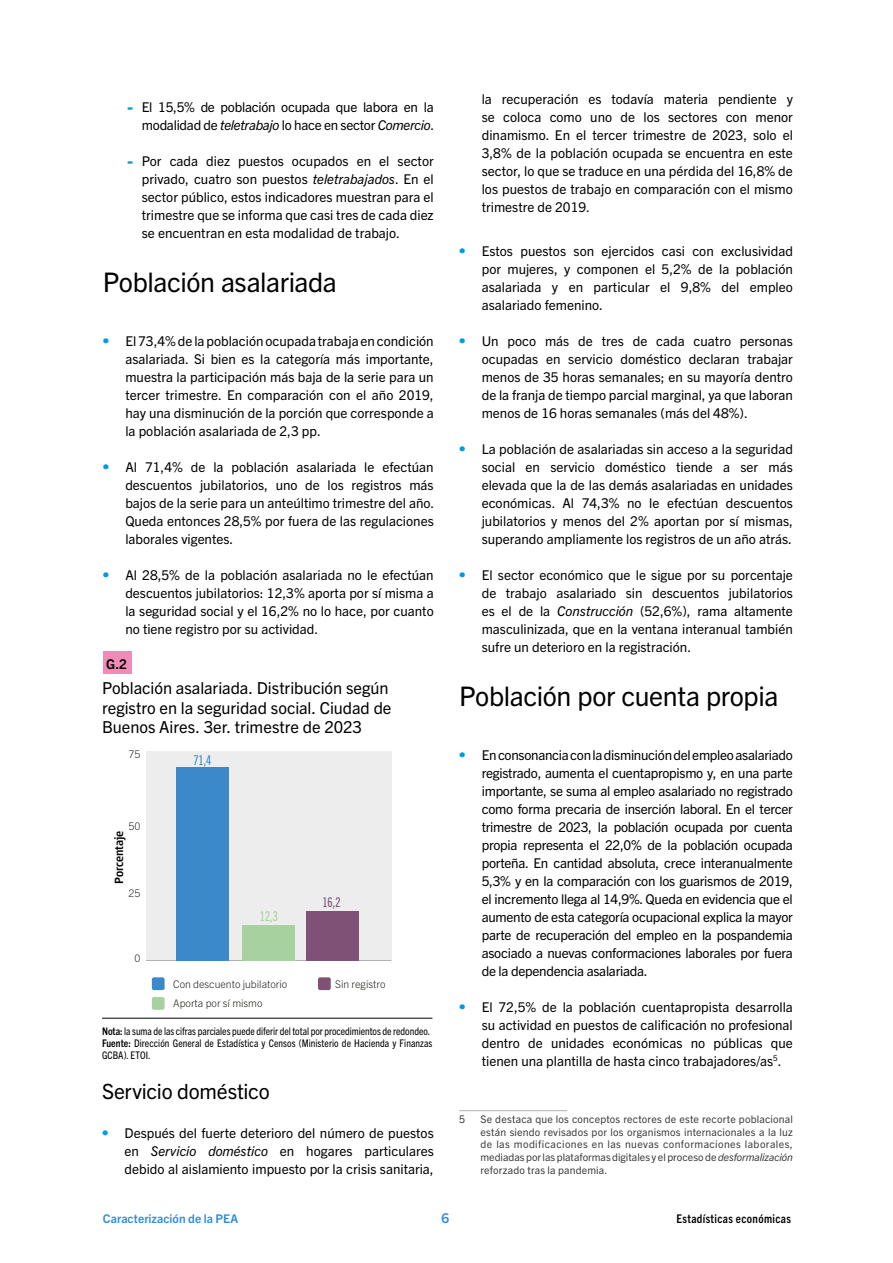
<style>
.page{position:relative;width:893px;height:1263px;background:#fff}
.page>*{position:absolute;margin:0;border:0;box-sizing:border-box;transform-origin:0 0}
.t1{font:27px "Trade Gothic Next LT Pro";letter-spacing:-.015em;color:#000}
.t2{font:21px "Trade Gothic Next LT Pro";letter-spacing:-.01em;color:#000}
.t3{font:16.5px/19.5px "Trade Gothic Next LT Pro";letter-spacing:-.005em;color:#000}
.t4{font:13.5px/18px "Trade Gothic Next LT Pro";color:#000;text-align:justify}
.t5{font:13.5px/18px "Trade Gothic Next LT Pro";letter-spacing:-.02em;color:#000;text-align:right}
.t6{font:13.5px "Trade Gothic Next LT Pro Cm";color:#3b89c9}
.t7{font:13.5px "Trade Gothic Next LT Pro Cm";color:#a7d19e}
.t8{font:13.5px "Trade Gothic Next LT Pro Cm";color:#7f5177}
.t9{font:700 13.5px "Trade Gothic Next LT Pro";color:#000}
.t10{font:700 13.5px "Trade Gothic Next LT Pro";color:#2f8ddd}
.t11{font:700 condensed 12px "Trade Gothic Next LT Pro";letter-spacing:.03em;color:#000}
.t12{font:700 12px "Trade Gothic Next LT Pro";color:#2f8ddd}
.t13{font:500 12px "Chaco";color:#000}
.t14{font:10.5px/12.6px "Trade Gothic Next LT Pro";letter-spacing:.01em;color:#3c3c3b;text-align:justify}
.t15{font:condensed 10.5px/12px "Trade Gothic Next LT Pro";color:#000}
.t16{font:300 10.5px/19.6px "Trade Gothic Next LT Pro";color:#26231e}
.s1{font-family:"Arial";font-weight:700;font-size:18px;color:#009bde}
.s2{font-style:italic}
.s3{font-weight:700}
</style>
<div class="page">
<hr style="left:459px;top:1110px;width:108px;height:1px;background:#b3b2b2">
<hr style="left:102px;top:1018px;width:330px;height:1px;background:#000">
<div style="left:103px;top:651px;width:28px;height:22px;background:#f08ab7"></div>
<div style="left:146px;top:751px;width:245px;height:209px;background:#ededed"></div>
<div style="left:318px;top:977px;width:13px;height:13px;background:#7f5177;border-radius:2px"></div>
<div style="left:152px;top:977px;width:13px;height:13px;background:#3b89c9;border-radius:2px"></div>
<div style="left:152px;top:997px;width:13px;height:13px;background:#a7d19e;border-radius:2px"></div>
<hr style="left:146px;top:960px;width:245px;height:1px;background:#b3b2b2">
<div style="left:176px;top:767px;width:53px;height:193px;background:#3b89c9"></div>
<div style="left:242px;top:925px;width:53px;height:35px;background:#a7d19e"></div>
<div style="left:306px;top:911px;width:53px;height:49px;background:#7f5177"></div>
<p class="t5" style="left:127px;top:97px;width:309px"><span class="s1">-</span> El 15,5% de población ocupada que labora en la modalidad de <span class="s2">teletrabajo</span> lo hace en sector <span class="s2">Comercio</span>.</p>
<p class="t4" style="left:142px;top:151px;width:293px;text-indent:-15px"><span class="s1">-</span> Por cada diez puestos ocupados en el sector privado, cuatro son puestos <span class="s2">teletrabajados</span>. En el sector público, estos indicadores muestran para el trimestre que se informa que casi tres de cada diez se encuentran en esta modalidad de trabajo.</p>
<h1 class="t1" style="left:103px;top:263px;width:235px">Población asalariada</h1>
<p class="t4" style="left:125px;top:331px;width:310px;text-indent:-22px"><span class="s1">•</span> El 73,4% de la población ocupada trabaja en condición asalariada. Si bien es la categoría más importante, muestra la participación más baja de la serie para un tercer trimestre. En comparación con el año 2019, hay una disminución de la porción que corresponde a la población asalariada de 2,3 pp.</p>
<p class="t4" style="left:125px;top:457px;width:310px;text-indent:-22px"><span class="s1">•</span> Al 71,4% de la población asalariada le efectúan descuentos jubilatorios, uno de los registros más bajos de la serie para un anteúltimo trimestre del año.<br>Queda entonces 28,5% por fuera de las regulaciones laborales vigentes.</p>
<p class="t4" style="left:125px;top:565px;width:310px;text-indent:-22px"><span class="s1">•</span> Al 28,5% de la población asalariada no le efectúan descuentos jubilatorios: 12,3% aporta por sí misma a la seguridad social y el 16,2% no lo hace, por cuanto no tiene registro por su actividad.</p>
<p class="t9" style="left:106px;top:655px;width:22px">G.2</p>
<p class="t3" style="left:102px;top:677px;width:291px">Población asalariada. Distribución según registro en la seguridad social. Ciudad de<br>Buenos Aires. 3er. trimestre de 2023</p>
<p class="t16" style="left:129px;top:743px;width:13px">75</p>
<p class="t16" style="left:129px;top:815px;width:13px">50</p>
<p class="t13" style="left:114px;top:884px;width:55px;rotate:-90deg">Porcentaje</p>
<p class="t16" style="left:129px;top:883px;width:13px">25</p>
<p class="t16" style="left:135px;top:948px;width:7px">0</p>
<p class="t6" style="left:193px;top:751px;width:20px">71,4</p>
<p class="t7" style="left:260px;top:907px;width:20px">12,3</p>
<p class="t8" style="left:322px;top:893px;width:20px">16,2</p>
<p class="t16" style="left:173px;top:973px;width:116px">Con descuento jubilatorio<br>Aporta por sí mismo</p>
<p class="t16" style="left:335px;top:973px;width:52px">Sin registro</p>
<p class="t15" style="left:102px;top:1025px;width:332px"><span class="s3">Nota:</span> la suma de las cifras parciales puede diferir del total por procedimientos de redondeo.<br><span class="s3">Fuente:</span> Dirección General de Estadística y Censos (Ministerio de Hacienda y Finanzas<br>GCBA). ETOI.</p>
<h2 class="t2" style="left:102px;top:1076px;width:169px">Servicio doméstico</h2>
<p class="t4" style="left:125px;top:1123px;width:311px;text-indent:-22px"><span class="s1">•</span> Después del fuerte deterioro del número de puestos en <span class="s2">Servicio doméstico</span> en hogares particulares debido al aislamiento impuesto por la crisis sanitaria,</p>
<p class="t12" style="left:103px;top:1210px;width:137px">Caracterización de la PEA</p>
<p class="t4" style="left:482px;top:89px;width:313px">la recuperación es todavía materia pendiente y se coloca como uno de los sectores con menor dinamismo. En el tercer trimestre de 2023, solo el 3,8% de la población ocupada se encuentra en este sector, lo que se traduce en una pérdida del 16,8% de los puestos de trabajo en comparación con el mismo trimestre de 2019.</p>
<p class="t4" style="left:482px;top:241px;width:313px;text-indent:-22px"><span class="s1">•</span> Estos puestos son ejercidos casi con exclusividad por mujeres, y componen el 5,2% de la población asalariada y en particular el 9,8% del empleo asalariado femenino.</p>
<p class="t4" style="left:482px;top:331px;width:313px;text-indent:-22px"><span class="s1">•</span> Un poco más de tres de cada cuatro personas ocupadas en servicio doméstico declaran trabajar menos de 35 horas semanales; en su mayoría dentro de la franja de tiempo parcial marginal, ya que laboran menos de 16 horas semanales (más del 48%).</p>
<p class="t4" style="left:482px;top:439px;width:313px;text-indent:-22px"><span class="s1">•</span> La población de asalariadas sin acceso a la seguridad social en servicio doméstico tiende a ser más elevada que la de las demás asalariadas en unidades económicas. Al 74,3% no le efectúan descuentos jubilatorios y menos del 2% aportan por sí mismas, superando ampliamente los registros de un año atrás.</p>
<p class="t4" style="left:482px;top:565px;width:313px;text-indent:-22px"><span class="s1">•</span> El sector económico que le sigue por su porcentaje de trabajo asalariado sin descuentos jubilatorios es el de la <span class="s2">Construcción</span> (52,6%), rama altamente masculinizada, que en la ventana interanual también sufre un deterioro en la registración.</p>
<h1 class="t1" style="left:459px;top:677px;width:321px">Población por cuenta propia</h1>
<p class="t4" style="left:482px;top:745px;width:313px;text-indent:-22px"><span class="s1">•</span> En consonancia con la disminución del empleo asalariado registrado, aumenta el cuentapropismo y, en una parte importante, se suma al empleo asalariado no registrado como forma precaria de inserción laboral. En el tercer trimestre de 2023, la población ocupada por cuenta propia representa el 22,0% de la población ocupada porteña. En cantidad absoluta, crece interanualmente 5,3% y en la comparación con los guarismos de 2019, el incremento llega al 14,9%. Queda en evidencia que el aumento de esta categoría ocupacional explica la mayor parte de recuperación del empleo en la pospandemia asociado a nuevas conformaciones laborales por fuera de la dependencia asalariada.</p>
<p class="t4" style="left:482px;top:997px;width:313px;text-indent:-22px"><span class="s1">•</span> El 72,5% de la población cuentapropista desarrolla su actividad en puestos de calificación no profesional dentro de unidades económicas no públicas que tienen una plantilla de hasta cinco trabajadores/as<sup>5</sup>.</p>
<p class="t14" style="left:459px;top:1112px;width:8px">5</p>
<p class="t14" style="left:480px;top:1112px;width:314px">Se destaca que los conceptos rectores de este recorte poblacional están siendo revisados por los organismos internacionales a la luz de las modificaciones en las nuevas conformaciones laborales, mediadas por las plataformas digitales y el proceso de <span class="s2">desformalización </span>reforzado tras la pandemia.</p>
<p class="t10" style="left:442px;top:1209px;width:9px">6</p>
<p class="t11" style="left:676px;top:1211px;width:116px">Estadísticas económicas</p>
</div>
